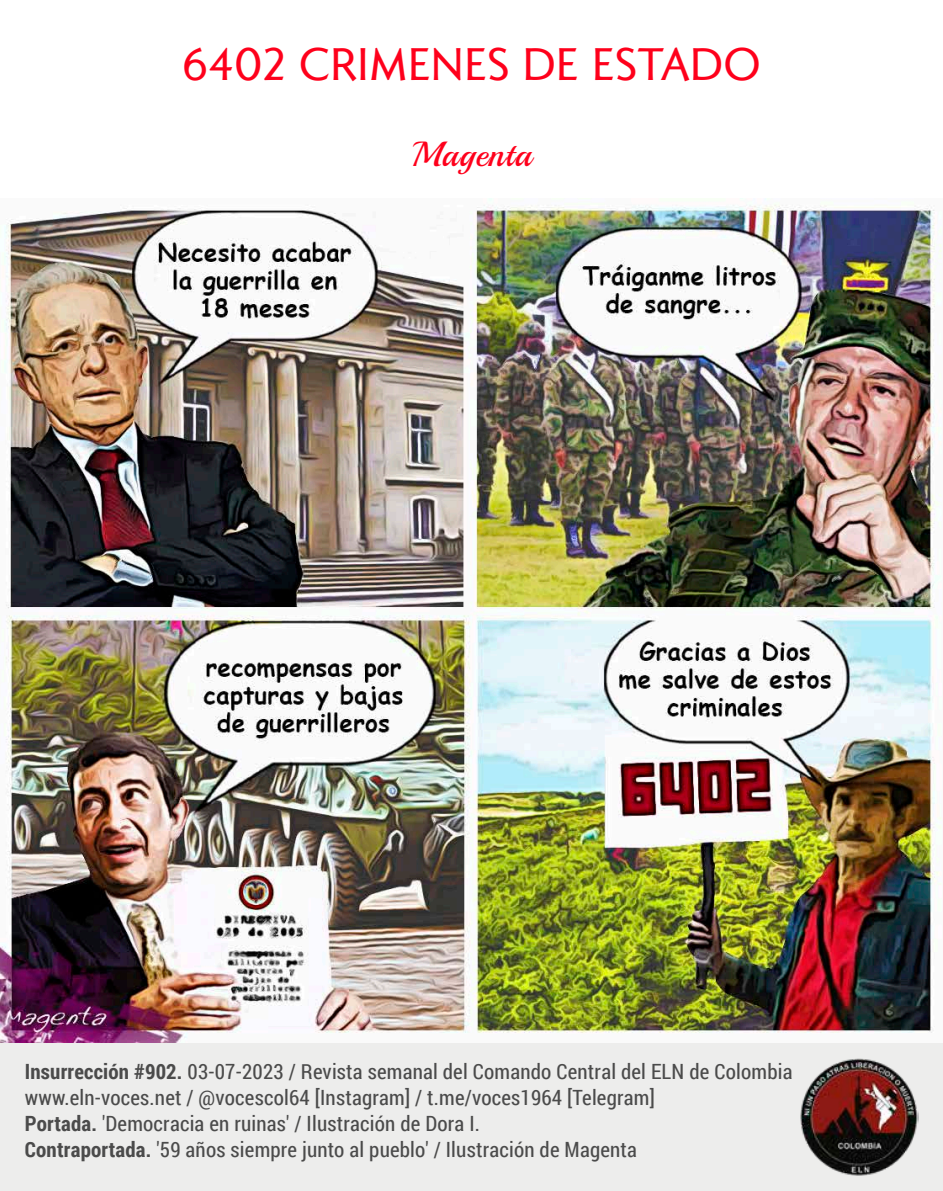
<style>
.page{position:relative;width:943px;height:1191px;background:#fff}
.page>*{position:absolute;margin:0;border:0;box-sizing:border-box;transform-origin:0 0}
.t1{font:45.5px "Romanica";letter-spacing:.01em;color:#fe001b}
.t2{font:35px "Playball";letter-spacing:.025em;color:#fe001b}
.t3{font:21px/25.9px "Roboto Condensed";letter-spacing:.01em;color:#4b4b4b}
.s1{font-weight:700}
</style>
<div class="page">
<div style="left:0;top:1042px;width:943px;height:149px;background:#ededec"></div>
<img style="left:0;top:198px;width:942px;height:844px">
<img style="left:800px;top:1058px;width:118px;height:118px">
<h1 class="t1" style="left:182px;top:35px;width:580px">6402 CRIMENES DE ESTADO</h1>
<h2 class="t2" style="left:411px;top:132px;width:121px">Magenta</h2>
<p class="t3" style="left:25px;top:1057px;width:769px"><span class="s1">Insurrección #902.</span> 03-07-2023 / Revista semanal del Comando Central del ELN de Colombia www.eln-voces.net / @vocescol64 [Instagram] / t.me/voces1964 [Telegram]<br><span class="s1">Portada.</span> 'Democracia en ruinas' / Ilustración de Dora I.<br><span class="s1">Contraportada.</span> '59 años siempre junto al pueblo' / Ilustración de Magenta</p>
</div>
